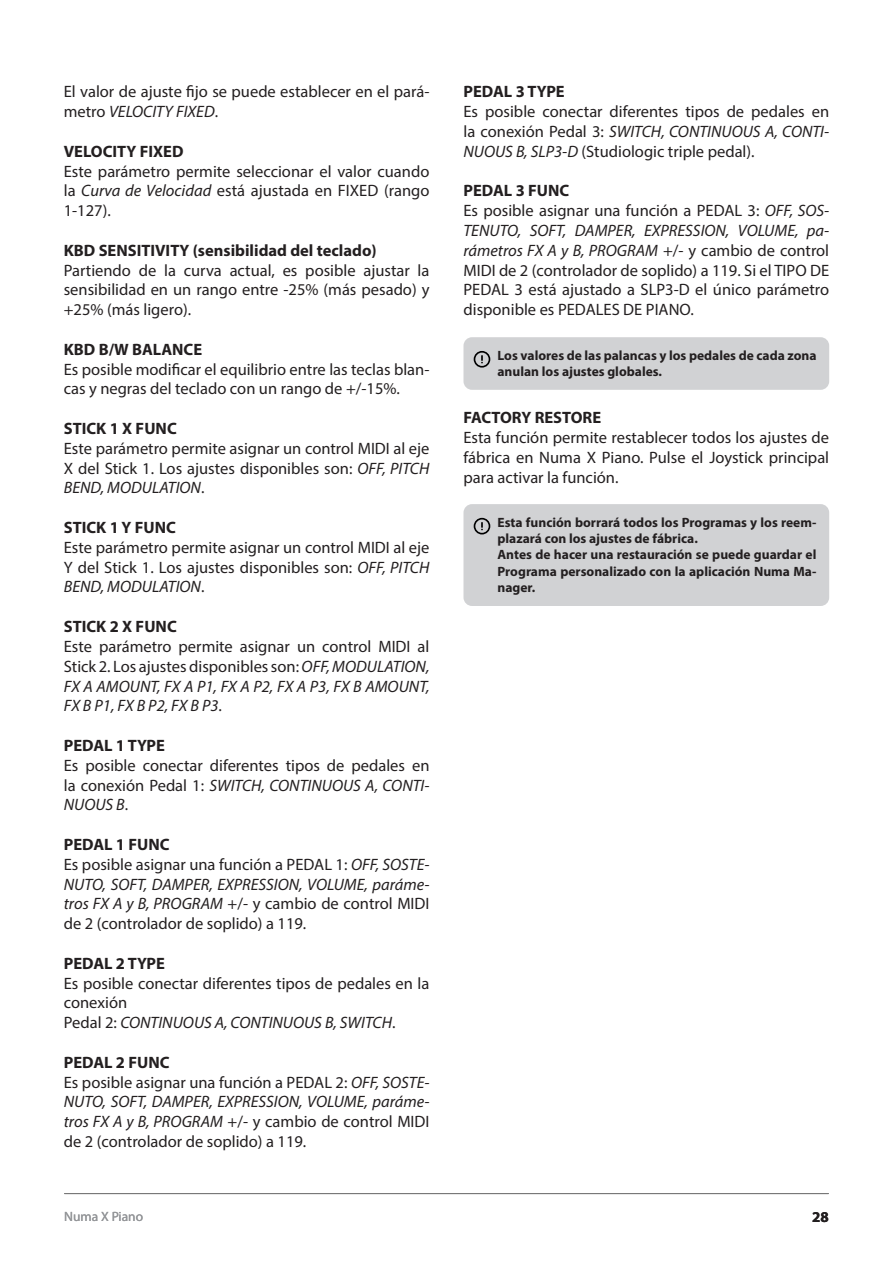
<style>
.page{position:relative;width:893px;height:1263px;background:#fff}
.page>*{position:absolute;margin:0;border:0;box-sizing:border-box;transform-origin:0 0}
.t1{font:16.5px/19.8px "Myriad Pro";color:#231f20;text-align:justify}
.t2{font:700 16.5px "Myriad Pro";color:#231f20}
.t3{font:italic 16.5px "Myriad Pro";color:#231f20}
.t4{font:700 15px "Myriad Pro";color:#231f20}
.Important_note{font:700 13.5px/16.2px "Myriad Pro";color:#231f20}
.t5{font:13.5px "Myriad Pro";color:#939598}
.s1{font-style:italic}
.s2{font-style:normal}
</style>
<div class="page">
<hr style="left:65px;top:1193px;width:763px;height:1px;background:#787878">
<div style="left:463px;top:337px;width:366px;height:53px;background:#d1d2d4;border-radius:9px"></div>
<svg style="left:474px;top:351px;width:16px;height:17px"></svg>
<div style="left:463px;top:504px;width:366px;height:102px;background:#d1d2d4;border-radius:9px"></div>
<svg style="left:474px;top:518px;width:16px;height:16px"></svg>
<p class="t1" style="left:64px;top:82px;width:367px">El valor de ajuste fijo se puede establecer en el pará&shy;metro <span class="s1">VELOCITY FIXED</span>.</p>
<p class="t2" style="left:64px;top:140px;width:121px">VELOCITY FIXED</p>
<p class="t1" style="left:64px;top:161px;width:367px">Este parámetro permite seleccionar el valor cuando la <span class="s1">Curva de Velocidad</span> está ajustada en FIXED (rango 1-127).</p>
<p class="t2" style="left:64px;top:239px;width:314px">KBD SENSITIVITY (sensibilidad del teclado)</p>
<p class="t1" style="left:64px;top:260px;width:367px">Partiendo de la curva actual, es posible ajustar la sensibilidad en un rango entre -25% (más pesado) y +25% (más ligero).</p>
<p class="t2" style="left:64px;top:338px;width:140px">KBD B/W BALANCE</p>
<p class="t1" style="left:64px;top:359px;width:367px">Es posible modificar el equilibrio entre las teclas blan&shy;cas y negras del teclado con un rango de +/-15%.</p>
<p class="t2" style="left:64px;top:418px;width:115px">STICK 1 X FUNC</p>
<p class="t1" style="left:64px;top:438px;width:367px">Este parámetro permite asignar un control MIDI al eje X del Stick 1. Los ajustes disponibles son: <span class="s1">OFF, PITCH BEND, MODULATION</span>.</p>
<p class="t2" style="left:64px;top:517px;width:114px">STICK 1 Y FUNC</p>
<p class="t1" style="left:64px;top:537px;width:367px">Este parámetro permite asignar un control MIDI al eje Y del Stick 1. Los ajustes disponibles son: <span class="s1">OFF, PITCH BEND, MODULATION</span>.</p>
<p class="t2" style="left:64px;top:616px;width:115px">STICK 2 X FUNC</p>
<p class="t1" style="left:64px;top:636px;width:367px">Este parámetro permite asignar un control MIDI al Stick 2. Los ajustes disponibles son: <span class="s1">OFF, MODULATION, FX A AMOUNT, FX A P1, FX A P2, FX A P3, FX B AMOUNT, FX B P1, FX B P2, FX B P3</span>.</p>
<p class="t2" style="left:64px;top:734px;width:103px">PEDAL 1 TYPE</p>
<p class="t1" style="left:64px;top:755px;width:367px">Es posible conectar diferentes tipos de pedales en la conexión Pedal 1: <span class="s1">SWITCH, CONTINUOUS A, CONTI-NUOUS B</span>.</p>
<p class="t2" style="left:64px;top:833px;width:107px">PEDAL 1 FUNC</p>
<p class="t1" style="left:64px;top:854px;width:367px">Es posible asignar una función a PEDAL 1: <span class="s1">OFF, SOSTE-NUTO, SOFT, DAMPER, EXPRESSION, VOLUME, paráme&shy;tros FX A y B, PROGRAM</span> +/- y cambio de control MIDI de 2 (controlador de soplido) a 119.</p>
<p class="t2" style="left:64px;top:952px;width:103px">PEDAL 2 TYPE</p>
<p class="t1" style="left:64px;top:973px;width:367px">Es posible conectar diferentes tipos de pedales en la conexión</p>
<p class="t3" style="left:64px;top:1012px;width:333px"><span class="s2">Pedal 2:</span> CONTINUOUS A, CONTINUOUS B, SWITCH<span class="s2">.</span></p>
<p class="t2" style="left:64px;top:1051px;width:107px">PEDAL 2 FUNC</p>
<p class="t1" style="left:64px;top:1072px;width:367px">Es posible asignar una función a PEDAL 2: <span class="s1">OFF, SOSTE-NUTO, SOFT, DAMPER, EXPRESSION, VOLUME, paráme&shy;tros FX A y B, PROGRAM</span> +/- y cambio de control MIDI de 2 (controlador de soplido) a 119.</p>
<p class="t2" style="left:463px;top:81px;width:103px">PEDAL 3 TYPE</p>
<p class="t1" style="left:463px;top:102px;width:367px">Es posible conectar diferentes tipos de pedales en la conexión Pedal 3: <span class="s1">SWITCH, CONTINUOUS A, CONTI-NUOUS B, SLP3-D</span> (Studiologic triple pedal).</p>
<p class="t2" style="left:463px;top:180px;width:107px">PEDAL 3 FUNC</p>
<p class="t1" style="left:463px;top:201px;width:367px">Es posible asignar una función a PEDAL 3: <span class="s1">OFF, SOS-TENUTO, SOFT, DAMPER, EXPRESSION, VOLUME, pa&shy;rámetros FX A y B, PROGRAM</span> +/- y cambio de control MIDI de 2 (controlador de soplido) a 119. Si el TIPO DE PEDAL 3 está ajustado a SLP3-D el único parámetro disponible es PEDALES DE PIANO.</p>
<p class="Important_note" style="left:497px;top:347px;width:320px">Los valores de las palancas y los pedales de cada zona anulan los ajustes globales.</p>
<p class="t2" style="left:463px;top:407px;width:139px">FACTORY RESTORE</p>
<p class="t1" style="left:463px;top:428px;width:367px">Esta función permite restablecer todos los ajustes de fábrica en Numa X Piano. Pulse el Joystick principal para activar la función.</p>
<p class="Important_note" style="left:497px;top:514px;width:320px">Esta función borrará todos los Programas y los reem&shy;plazará con los ajustes de fábrica.</p>
<p class="Important_note" style="left:497px;top:546px;width:320px;text-align:justify">Antes de hacer una restauración se puede guardar el Programa personalizado con la aplicación Numa Ma&shy;nager.</p>
<p class="t5" style="left:64px;top:1208px;width:81px">Numa X Piano</p>
<p class="t4" style="left:812px;top:1207px;width:18px">28</p>
</div>
